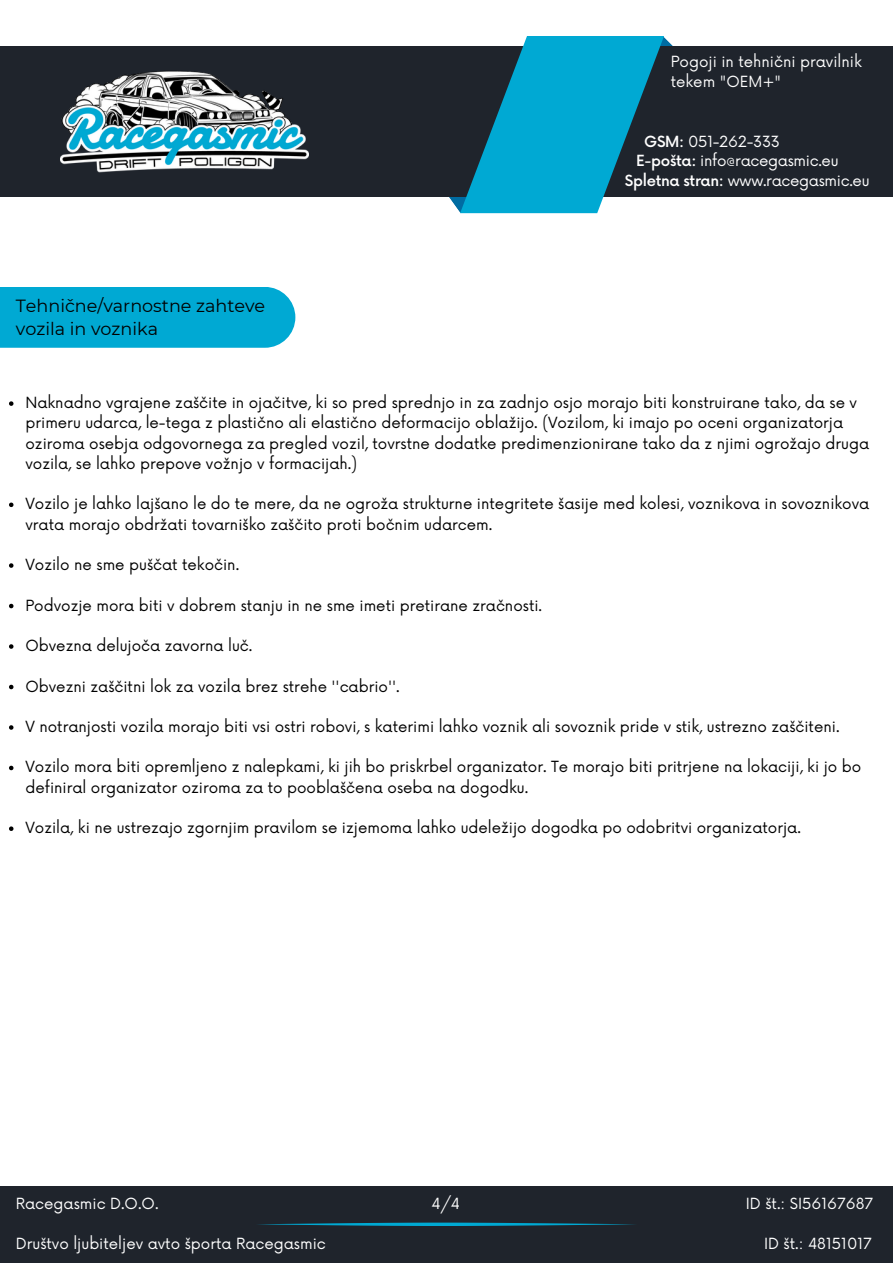
<style>
.page{position:relative;width:893px;height:1264px;background:#fff}
.page>*{position:absolute;margin:0;border:0;box-sizing:border-box;transform-origin:0 0}
.t1{font:17.55px/23.5px "Montserrat";color:#000}
.t2{font:15px/20.2px "Now";color:#000}
.t3{font:15px/20.2px "Now";color:#fff}
.t4{font:15px "Now";letter-spacing:-.02em;color:#fff}
.s1{font-weight:500}
</style>
<div class="page">
<svg style="left:9px;top:401px;width:4px;height:5px"></svg>
<svg style="left:9px;top:502px;width:4px;height:5px"></svg>
<svg style="left:9px;top:563px;width:4px;height:5px"></svg>
<svg style="left:9px;top:603px;width:4px;height:5px"></svg>
<svg style="left:9px;top:644px;width:4px;height:4px"></svg>
<svg style="left:9px;top:684px;width:4px;height:5px"></svg>
<svg style="left:9px;top:725px;width:4px;height:4px"></svg>
<svg style="left:9px;top:765px;width:4px;height:5px"></svg>
<svg style="left:9px;top:826px;width:4px;height:5px"></svg>
<div style="left:0;top:46px;width:892px;height:151px;background:#1f242c"></div>
<div style="left:0;top:1186px;width:892px;height:76px;background:#1f242c"></div>
<svg style="left:449px;top:36px;width:224px;height:177px"></svg>
<img style="left:61px;top:71px;width:247px;height:101px">
<svg style="left:258px;top:1222px;width:377px;height:3px"></svg>
<div style="left:0;top:287px;width:295px;height:60px;background:#00a9d3"></div>
<p class="t3" style="left:670px;top:52px;width:192px">Pogoji in tehnični pravilnik tekem "OEM+"</p>
<p class="t4" style="left:644px;top:133px;width:137px"><span class="s1">GSM:</span> 051-262-333</p>
<p class="t1" style="left:16px;top:293px;width:251px">Tehnične/varnostne zahteve vozila in voznika</p>
<p class="t4" style="left:636px;top:153px;width:204px"><span class="s1">E-pošta:</span> info@racegasmic.eu</p>
<p class="t4" style="left:625px;top:172px;width:246px"><span class="s1">Spletna stran:</span> www.racegasmic.eu</p>
<p class="t2" style="left:25px;top:393px;width:845px">Naknadno vgrajene zaščite in ojačitve, ki so pred sprednjo in za zadnjo osjo morajo biti konstruirane tako, da se v primeru udarca, le-tega z plastično ali elastično deformacijo oblažijo. (Vozilom, ki imajo po oceni organizatorja oziroma osebja odgovornega za pregled vozil, tovrstne dodatke predimenzionirane tako da z njimi ogrožajo druga vozila, se lahko prepove vožnjo v formacijah.)</p>
<p class="t2" style="left:25px;top:494px;width:845px">Vozilo je lahko lajšano le do te mere, da ne ogroža strukturne integritete šasije med kolesi, voznikova in sovoznikova vrata morajo obdržati tovarniško zaščito proti bočnim udarcem.</p>
<p class="t2" style="left:25px;top:555px;width:215px">Vozilo ne sme puščat tekočin.</p>
<p class="t2" style="left:25px;top:595px;width:518px">Podvozje mora biti v dobrem stanju in ne sme imeti pretirane zračnosti.</p>
<p class="t2" style="left:25px;top:636px;width:228px">Obvezna delujoča zavorna luč.</p>
<p class="t2" style="left:25px;top:676px;width:376px">Obvezni zaščitni lok za vozila brez strehe ''cabrio''.</p>
<p class="t2" style="left:25px;top:717px;width:815px">V notranjosti vozila morajo biti vsi ostri robovi, s katerimi lahko voznik ali sovoznik pride v stik, ustrezno zaščiteni.</p>
<p class="t2" style="left:25px;top:757px;width:837px">Vozilo mora biti opremljeno z nalepkami, ki jih bo priskrbel organizator. Te morajo biti pritrjene na lokaciji, ki jo bo definiral organizator oziroma za to pooblaščena oseba na dogodku.</p>
<p class="t2" style="left:25px;top:818px;width:776px">Vozila, ki ne ustrezajo zgornjim pravilom se izjemoma lahko udeležijo dogodka po odobritvi organizatorja.</p>
<p class="t3" style="left:16px;top:1193px;width:144px">Racegasmic D.O.O.</p>
<p class="t3" style="left:16px;top:1234px;width:311px">Društvo ljubiteljev avto športa Racegasmic</p>
<p class="t3" style="left:431px;top:1193px;width:30px">4/4</p>
<p class="t3" style="left:745px;top:1193px;width:129px">ID št.: SI56167687</p>
<p class="t3" style="left:764px;top:1234px;width:109px">ID št.: 48151017</p>
</div>
